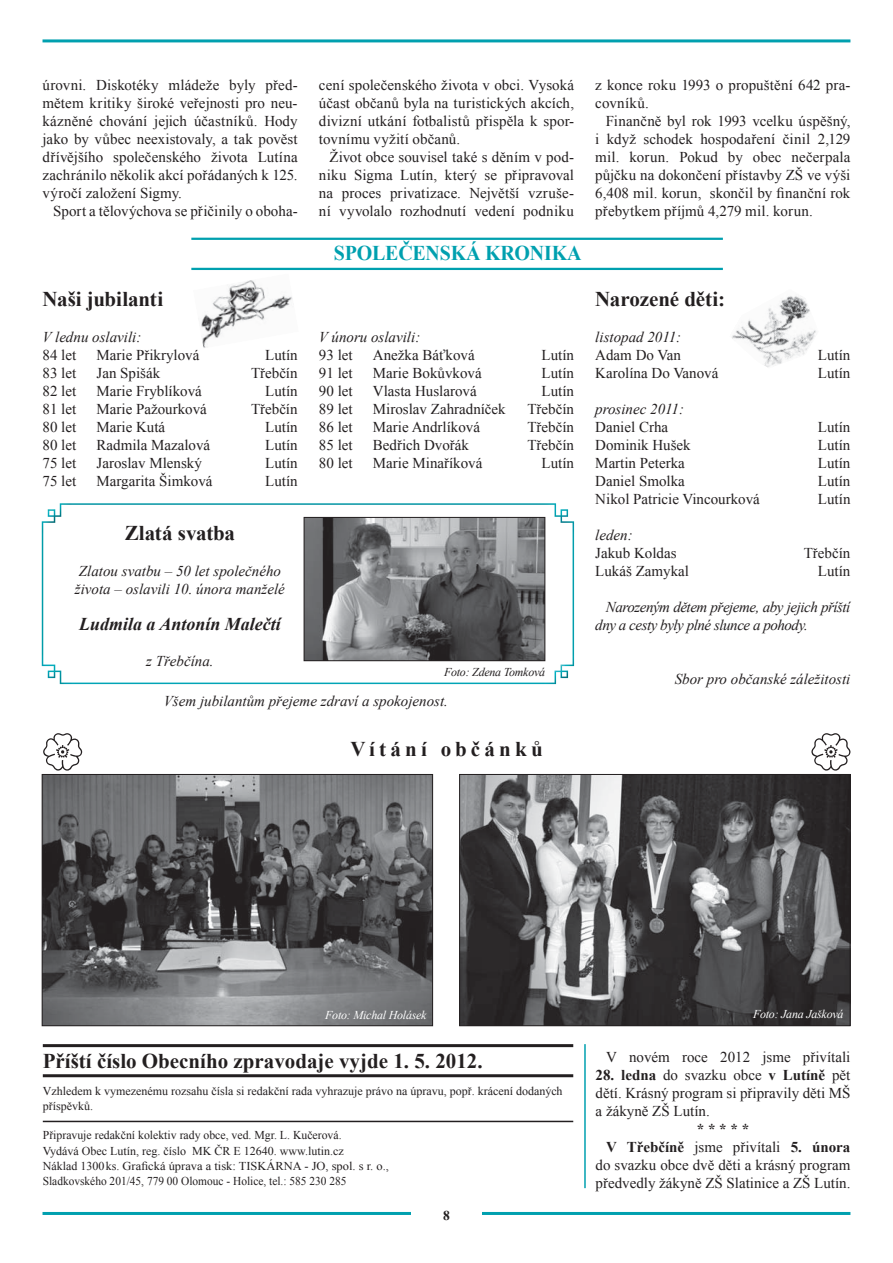
<style>
.page{position:relative;width:893px;height:1263px;background:#fff}
.page>*{position:absolute;margin:0;border:0;box-sizing:border-box;transform-origin:0 0}
.t1{font:700 21px "Times New Roman";color:#231f20}
.t2{font:700 21px "Times New Roman";letter-spacing:-.01em;color:#00a0af;scale:.95 1}
.t3{font:700 21px "Times New Roman";letter-spacing:.195em;color:#231f20}
.t4{font:italic 700 18px "Times New Roman";color:#231f20}
.t5{font:15px/18px "Times New Roman";color:#231f20;text-align:justify}
.t6{font:italic 15px/18px "Times New Roman";color:#231f20}
.t7{font:italic 15px/18px "Times New Roman";letter-spacing:-.03em;color:#231f20}
.t8{font:700 15px "Times New Roman";color:#231f20}
.t9{font:700 13.5px "Times New Roman";color:#231f20}
.t10{font:12px/15.3px "Times New Roman";color:#231f20}
.t11{font:italic 12px "Times New Roman";letter-spacing:-.02em;color:#fff}
.t12{font:italic 12px "Times New Roman";letter-spacing:-.02em;color:#231f20}
.s1{font-weight:700}
.s2{font-weight:400}
</style>
<div class="page">
<hr style="left:43px;top:39px;width:807px;height:3px;background:#00a0af">
<hr style="left:43px;top:1212px;width:807px;height:3px;background:#00a0af">
<img style="left:201px;top:280px;width:92px;height:68px">
<div style="left:411px;top:1206px;width:71px;height:36px;background:#fff"></div>
<hr style="left:43px;top:1044px;width:530px;height:3px;background:#231f20">
<hr style="left:43px;top:1074px;width:530px;height:3px;background:#231f20">
<hr style="left:43px;top:1121px;width:530px;height:1px;background:#231f20">
<hr style="left:191px;top:238px;width:532px;height:2px;background:#00a0af">
<hr style="left:191px;top:268px;width:532px;height:2px;background:#00a0af">
<img style="left:732px;top:296px;width:84px;height:71px">
<img style="left:44px;top:776px;width:387px;height:248px">
<div style="left:42px;top:774px;width:391px;height:252px;border:1px solid #231f20"></div>
<img style="left:461px;top:776px;width:387px;height:248px">
<div style="left:459px;top:774px;width:391px;height:252px;border:1px solid #231f20"></div>
<img style="left:42px;top:503px;width:532px;height:181px">
<img style="left:306px;top:519px;width:237px;height:140px">
<div style="left:304px;top:517px;width:241px;height:144px;border:1px solid #231f20"></div>
<hr style="left:584px;top:1044px;width:2px;height:144px;background:#00a0af">
<svg style="left:43px;top:733px;width:39px;height:38px"></svg>
<svg style="left:811px;top:733px;width:39px;height:38px"></svg>
<p class="t5" style="left:43px;top:76px;width:257px">úrovni. Diskotéky mládeže byly před&shy;mětem kritiky široké veřejnosti pro neu&shy;kázněné chování jejich účastníků. Hody jako by vůbec neexistovaly, a tak pověst dřívějšího společenského života Lutína zachránilo několik akcí pořádaných k 125. výročí založení Sigmy.</p>
<p class="t5" style="left:53px;top:202px;width:246px">Sport a tělovýchova se přičinily o oboha-</p>
<h1 class="t1" style="left:43px;top:287px;width:122px">Naši jubilanti</h1>
<p class="t6" style="left:43px;top:328px;width:100px">V lednu oslavili:</p>
<p class="t5" style="left:43px;top:346px;width:35px">84 let</p>
<p class="t5" style="left:97px;top:346px;width:104px">Marie Přikrylová</p>
<p class="t5" style="left:265px;top:346px;width:34px">Lutín</p>
<p class="t5" style="left:43px;top:364px;width:35px">83 let</p>
<p class="t5" style="left:97px;top:364px;width:65px">Jan Spišák</p>
<p class="t5" style="left:251px;top:364px;width:48px">Třebčín</p>
<p class="t5" style="left:43px;top:382px;width:35px">82 let</p>
<p class="t5" style="left:97px;top:382px;width:107px">Marie Fryblíková</p>
<p class="t5" style="left:265px;top:382px;width:34px">Lutín</p>
<p class="t5" style="left:43px;top:400px;width:35px">81 let</p>
<p class="t5" style="left:97px;top:400px;width:112px">Marie Pažourková</p>
<p class="t5" style="left:251px;top:400px;width:48px">Třebčín</p>
<p class="t5" style="left:43px;top:418px;width:35px">80 let</p>
<p class="t5" style="left:97px;top:418px;width:70px">Marie Kutá</p>
<p class="t5" style="left:265px;top:418px;width:34px">Lutín</p>
<p class="t5" style="left:43px;top:436px;width:35px">80 let</p>
<p class="t5" style="left:97px;top:436px;width:115px">Radmila Mazalová</p>
<p class="t5" style="left:265px;top:436px;width:34px">Lutín</p>
<p class="t5" style="left:43px;top:454px;width:35px">75 let</p>
<p class="t5" style="left:97px;top:454px;width:107px">Jaroslav Mlenský</p>
<p class="t5" style="left:265px;top:454px;width:34px">Lutín</p>
<p class="t5" style="left:43px;top:472px;width:35px">75 let</p>
<p class="t5" style="left:97px;top:472px;width:117px">Margarita Šimková</p>
<p class="t5" style="left:265px;top:472px;width:34px">Lutín</p>
<p class="t5" style="left:319px;top:76px;width:257px">cení společenského života v obci. Vysoká účast občanů byla na turistických akcích, divizní utkání fotbalistů přispěla k spor&shy;tovnímu vyžití občanů.</p>
<p class="t5" style="left:319px;top:148px;width:257px;text-indent:11px">Život obce souvisel také s děním v pod&shy;niku Sigma Lutín, který se připravoval na proces privatizace. Největší vzruše&shy;ní vyvolalo rozhodnutí vedení podniku</p>
<h1 class="t2" style="left:334px;top:241px;width:262px">SPOLEČENSKÁ KRONIKA</h1>
<p class="t6" style="left:319px;top:328px;width:103px">V únoru oslavili:</p>
<p class="t5" style="left:319px;top:346px;width:35px">93 let</p>
<p class="t5" style="left:373px;top:346px;width:103px">Anežka Báťková</p>
<p class="t5" style="left:542px;top:346px;width:34px">Lutín</p>
<p class="t5" style="left:319px;top:364px;width:35px">91 let</p>
<p class="t5" style="left:373px;top:364px;width:110px">Marie Bokůvková</p>
<p class="t5" style="left:542px;top:364px;width:34px">Lutín</p>
<p class="t5" style="left:319px;top:382px;width:35px">90 let</p>
<p class="t5" style="left:373px;top:382px;width:105px">Vlasta Huslarová</p>
<p class="t5" style="left:542px;top:382px;width:34px">Lutín</p>
<p class="t5" style="left:319px;top:400px;width:35px">89 let</p>
<p class="t5" style="left:373px;top:400px;width:134px">Miroslav Zahradníček</p>
<p class="t5" style="left:527px;top:400px;width:48px">Třebčín</p>
<p class="t5" style="left:319px;top:418px;width:35px">86 let</p>
<p class="t5" style="left:373px;top:418px;width:109px">Marie Andrlíková</p>
<p class="t5" style="left:527px;top:418px;width:48px">Třebčín</p>
<p class="t5" style="left:319px;top:436px;width:35px">85 let</p>
<p class="t5" style="left:373px;top:436px;width:98px">Bedřich Dvořák</p>
<p class="t5" style="left:527px;top:436px;width:48px">Třebčín</p>
<p class="t5" style="left:319px;top:454px;width:35px">80 let</p>
<p class="t5" style="left:373px;top:454px;width:111px">Marie Minaříková</p>
<p class="t5" style="left:542px;top:454px;width:34px">Lutín</p>
<h1 class="t1" style="left:125px;top:521px;width:112px">Zlatá svatba</h1>
<p class="t6" style="left:75px;top:562px;width:211px">Zlatou svatbu – 50 let společného života – oslavili 10. února manželé</p>
<p class="t4" style="left:79px;top:614px;width:203px">Ludmila a Antonín Malečtí</p>
<p class="t6" style="left:146px;top:652px;width:69px">z Třebčína.</p>
<p class="t12" style="left:444px;top:665px;width:103px">Foto: Zdena Tomková</p>
<p class="t6" style="left:164px;top:692px;width:286px">Všem jubilantům přejeme zdraví a spokojenost.</p>
<p class="t5" style="left:595px;top:76px;width:257px">z konce roku 1993 o propuštění 642 pra&shy;covníků.</p>
<p class="t5" style="left:595px;top:112px;width:257px;text-indent:11px">Finančně byl rok 1993 vcelku úspěšný, i když schodek hospodaření činil 2,129 mil. korun. Pokud by obec nečerpala půjčku na dokončení přístavby ZŠ ve výši 6,408 mil. korun, skončil by finanční rok přebytkem příjmů 4,279 mil. korun.</p>
<h1 class="t1" style="left:595px;top:287px;width:131px">Narozené děti:</h1>
<p class="t6" style="left:595px;top:328px;width:87px">listopad 2011:</p>
<p class="t5" style="left:595px;top:346px;width:87px">Adam Do Van</p>
<p class="t5" style="left:818px;top:346px;width:34px">Lutín</p>
<p class="t5" style="left:595px;top:364px;width:125px">Karolína Do Vanová</p>
<p class="t5" style="left:818px;top:364px;width:34px">Lutín</p>
<p class="t6" style="left:595px;top:400px;width:90px">prosinec 2011:</p>
<p class="t5" style="left:595px;top:418px;width:74px">Daniel Crha</p>
<p class="t5" style="left:818px;top:418px;width:34px">Lutín</p>
<p class="t5" style="left:595px;top:436px;width:97px">Dominik Hušek</p>
<p class="t5" style="left:818px;top:436px;width:34px">Lutín</p>
<p class="t5" style="left:595px;top:454px;width:91px">Martin Peterka</p>
<p class="t5" style="left:818px;top:454px;width:34px">Lutín</p>
<p class="t5" style="left:595px;top:472px;width:91px">Daniel Smolka</p>
<p class="t5" style="left:818px;top:472px;width:34px">Lutín</p>
<p class="t5" style="left:595px;top:490px;width:166px">Nikol Patricie Vincourková</p>
<p class="t5" style="left:818px;top:490px;width:34px">Lutín</p>
<p class="t6" style="left:595px;top:526px;width:39px">leden:</p>
<p class="t5" style="left:595px;top:544px;width:83px">Jakub Koldas</p>
<p class="t5" style="left:804px;top:544px;width:48px">Třebčín</p>
<p class="t5" style="left:595px;top:562px;width:95px">Lukáš Zamykal</p>
<p class="t5" style="left:818px;top:562px;width:34px">Lutín</p>
<p class="t7" style="left:595px;top:598px;width:257px;text-indent:11px">Narozeným dětem přejeme, aby jejich příští dny a cesty byly plné slunce a pohody.</p>
<p class="t6" style="left:675px;top:670px;width:177px">Sbor pro občanské záležitosti</p>
<h1 class="t3" style="left:350px;top:737px;width:194px">Vítání občánků</h1>
<p class="t11" style="left:325px;top:1008px;width:103px">Foto: Michal Holásek</p>
<h1 class="t1" style="left:43px;top:1049px;width:441px">Příští číslo Obecního zpravodaje vyjde 1. 5. 2012.</h1>
<p class="t10" style="left:43px;top:1084px;width:521px;line-height:14.4px">Vzhledem k vymezenému rozsahu čísla si redakční rada vyhrazuje právo na úpravu, popř. krácení dodaných příspěvků.</p>
<p class="t10" style="left:43px;top:1127px;width:348px">Připravuje redakční kolektiv rady obce, ved. Mgr. L. Kučerová.<br>Vydává Obec Lutín, reg. číslo MK ČR E 12640. www.lutin.cz<br>Náklad 1300 ks. Grafická úprava a tisk: TISKÁRNA - JO, spol. s r. o., Sladkovského 201/45, 779 00 Olomouc - Holice, tel.: 585 230 285</p>
<p class="t9" style="left:443px;top:1207px;width:8px">8</p>
<p class="t11" style="left:753px;top:1007px;width:92px">Foto: Jana Jašková</p>
<p class="t5" style="left:606px;top:1048px;width:246px">V novém roce 2012 jsme přivítali</p>
<p class="t5" style="left:596px;top:1066px;width:256px"><span class="s1">28. ledna</span> do svazku obce <span class="s1">v Lutíně</span> pět dětí. Krásný program si připravily děti MŠ a žákyně ZŠ Lutín.</p>
<p class="t8" style="left:697px;top:1121px;width:54px">* * * * *</p>
<p class="t8" style="left:606px;top:1139px;width:246px">V Třebčíně <span class="s2">jsme přivítali</span> 5. února</p>
<p class="t5" style="left:596px;top:1156px;width:256px">do svazku obce dvě děti a krásný program</p>
<p class="t5" style="left:596px;top:1174px;width:256px">předvedly žákyně ZŠ Slatinice a ZŠ Lutín.</p>
</div>
